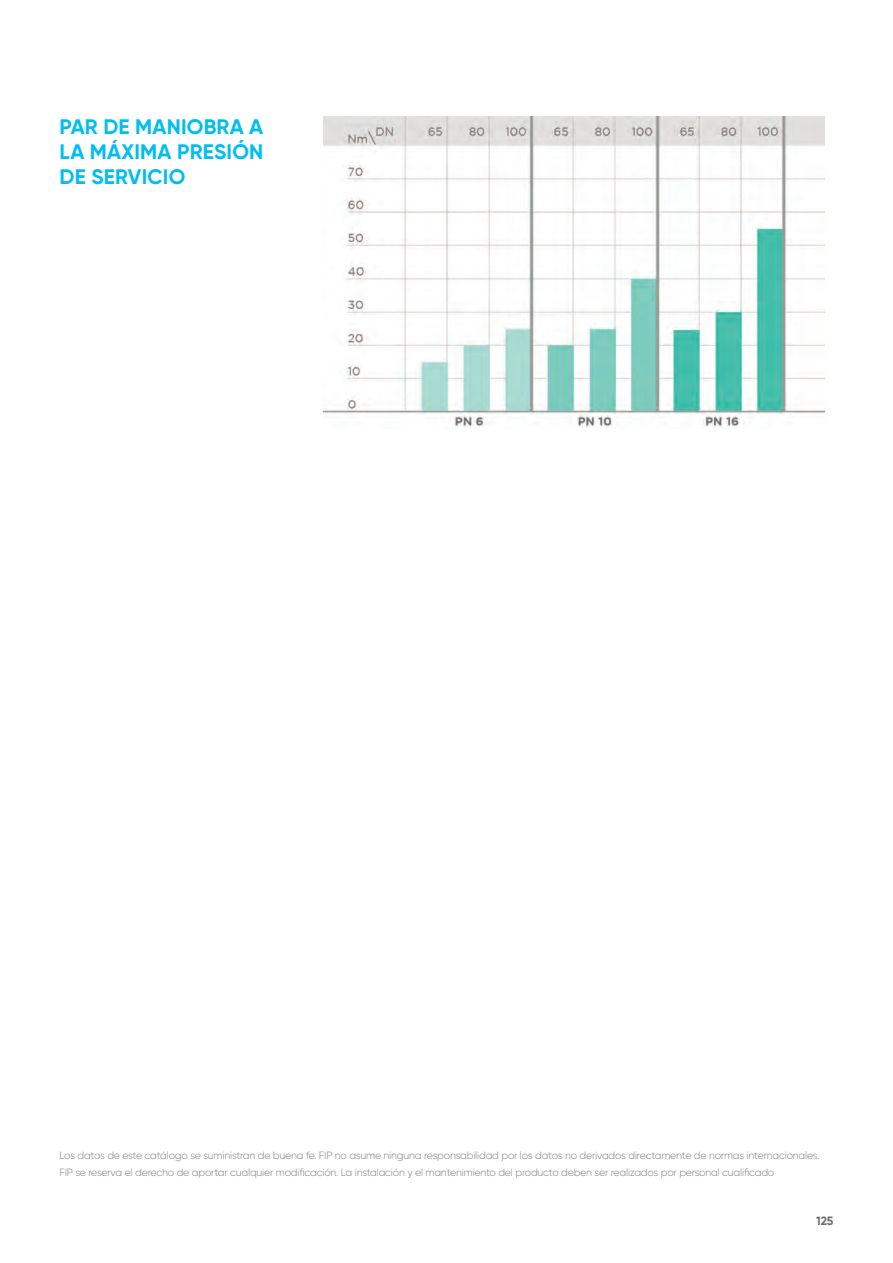
<style>
.page{position:relative;width:893px;height:1263px;background:#fff}
.page>*{position:absolute;margin:0;border:0;box-sizing:border-box;transform-origin:0 0}
.C-3-1-Sottotitolo{font:700 21px "Gilroy";letter-spacing:.01em;color:#01bdf2}
.t1{font:700 12px "Gilroy";color:#6e6b6b}
.C-3-1-Nota{font:300 10.5px "Gilroy";letter-spacing:-.02em;color:#828181}
</style>
<div class="page">
<img style="left:323px;top:117px;width:502px;height:311px">
<p class="C-3-1-Sottotitolo" style="left:60px;top:113px;width:205px">PAR DE MANIOBRA A</p>
<p class="C-3-1-Sottotitolo" style="left:60px;top:138px;width:205px">LA MÁXIMA PRESIÓN</p>
<p class="C-3-1-Sottotitolo" style="left:60px;top:164px;width:127px">DE SERVICIO</p>
<p class="C-3-1-Nota" style="left:60px;top:1149px;width:762px">Los datos de este catálogo se suministran de buena fe. FIP no asume ninguna responsabilidad por los datos no derivados directamente de normas internacionales.</p>
<p class="C-3-1-Nota" style="left:60px;top:1166px;width:716px">FIP se reserva el derecho de aportar cualquier modificación. La instalación y el mantenimiento del producto deben ser realizados por personal cualificado</p>
<p class="t1" style="left:816px;top:1213px;width:19px">125</p>
</div>
